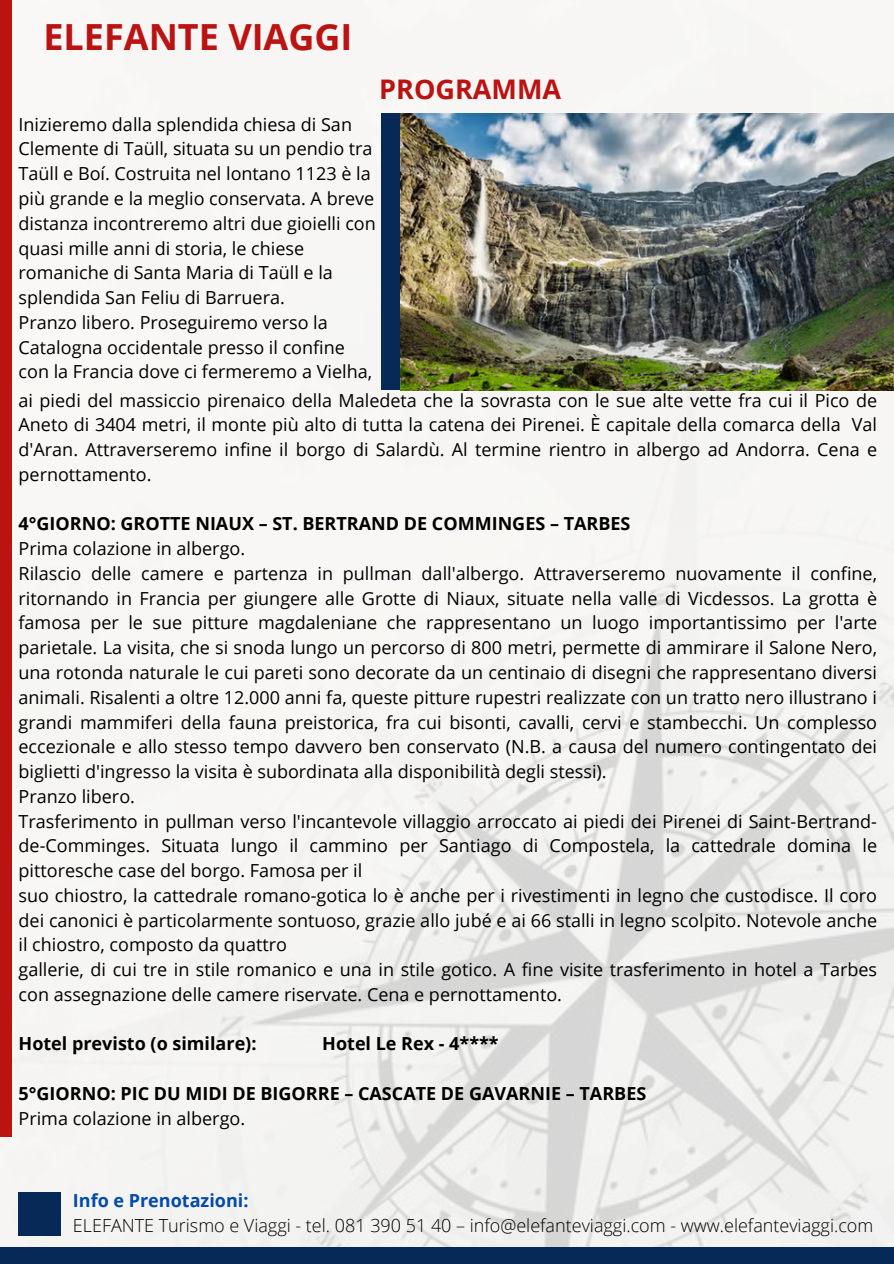
<style>
.page{position:relative;width:894px;height:1264px;background:#fff}
.page>*{position:absolute;margin:0;border:0;box-sizing:border-box;transform-origin:0 0}
.t1{font:700 36px "Open Sans";color:#bb1212}
.t2{font:700 27px "Open Sans";color:#bb1212}
.t3{font:18px/24.8px "Open Sans";color:#000}
.t4{font:700 18px "Open Sans";color:#000}
.t5{font:300 18px "Open Sans";color:#000}
.t6{font:700 18px "Open Sans";color:#004aad}
</style>
<div class="page">
<img style="left:0;top:0;width:892px;height:1247px">
<div style="left:0;top:0;width:11px;height:1136px;background:#bb1212"></div>
<div style="left:19px;top:1191px;width:42px;height:44px;background:#072957"></div>
<div style="left:0;top:1247px;width:893px;height:16px;background:#072957"></div>
<div style="left:381px;top:113px;width:56px;height:277px;background:#072957"></div>
<img style="left:400px;top:113px;width:493px;height:277px">
<p class="t1" style="left:43px;top:11px;width:310px">ELEFANTE VIAGGI</p>
<p class="t2" style="left:379px;top:70px;width:183px">PROGRAMMA</p>
<p class="t3" style="left:19px;top:111px;width:359px">Inizieremo dalla splendida chiesa di San Clemente di Taüll, situata su un pendio tra Taüll e Boí. Costruita nel lontano 1123 è la più grande e la meglio conservata. A breve distanza incontreremo altri due gioielli con quasi mille anni di storia, le chiese romaniche di Santa Maria di Taüll e la splendida San Feliu di Barruera.</p>
<p class="t3" style="left:19px;top:309px;width:355px">Pranzo libero. Proseguiremo verso la<br>Catalogna occidentale presso il confine con la Francia dove ci fermeremo a Vielha,</p>
<p class="t3" style="left:19px;top:387px;width:859px;text-align:justify">ai piedi del massiccio pirenaico della Maledeta che la sovrasta con le sue alte vette fra cui il Pico de Aneto di 3404 metri, il monte più alto di tutta la catena dei Pirenei. È capitale della comarca della Val d'Aran. Attraverseremo infine il borgo di Salardù. Al termine rientro in albergo ad Andorra. Cena e pernottamento.</p>
<p class="t4" style="left:19px;top:511px;width:613px">4°GIORNO: GROTTE NIAUX – ST. BERTRAND DE COMMINGES – TARBES</p>
<p class="t3" style="left:19px;top:536px;width:859px">Prima colazione in albergo.<br>Rilascio delle camere e partenza in pullman dall'albergo. Attraverseremo nuovamente il confine, ritornando in Francia per giungere alle Grotte di Niaux, situate nella valle di Vicdessos. La grotta è famosa per le sue pitture magdaleniane che rappresentano un luogo importantissimo per l'arte parietale. La visita, che si snoda lungo un percorso di 800 metri, permette di ammirare il Salone Nero, una rotonda naturale le cui pareti sono decorate da un centinaio di disegni che rappresentano diversi animali. Risalenti a oltre 12.000 anni fa, queste pitture rupestri realizzate con un tratto nero illustrano i grandi mammiferi della fauna preistorica, fra cui bisonti, cavalli, cervi e stambecchi. Un complesso eccezionale e allo stesso tempo davvero ben conservato (N.B. a causa del numero contingentato dei biglietti d'ingresso la visita è subordinata alla disponibilità degli stessi).<br>Pranzo libero.<br>Trasferimento in pullman verso l'incantevole villaggio arroccato ai piedi dei Pirenei di Saint-Bertrand&shy;de-Comminges. Situata lungo il cammino per Santiago di Compostela, la cattedrale domina le pittoresche case del borgo. Famosa per il<br>suo chiostro, la cattedrale romano-gotica lo è anche per i rivestimenti in legno che custodisce. Il coro dei canonici è particolarmente sontuoso, grazie allo jubé e ai 66 stalli in legno scolpito. Notevole anche il chiostro, composto da quattro<br>gallerie, di cui tre in stile romanico e una in stile gotico. A fine visite trasferimento in hotel a Tarbes con assegnazione delle camere riservate. Cena e pernottamento.</p>
<p class="t4" style="left:19px;top:1031px;width:239px">Hotel previsto (o similare):</p>
<p class="t4" style="left:322px;top:1031px;width:178px">Hotel Le Rex - 4****</p>
<p class="t4" style="left:19px;top:1080px;width:629px">5°GIORNO: PIC DU MIDI DE BIGORRE – CASCATE DE GAVARNIE – TARBES</p>
<p class="t3" style="left:19px;top:1105px;width:228px">Prima colazione in albergo.</p>
<h1 class="t6" style="left:73px;top:1187px;width:177px">Info e Prenotazioni:</h1>
<h2 class="t5" style="left:73px;top:1212px;width:801px">ELEFANTE Turismo e Viaggi - tel. 081 390 51 40 – info@elefanteviaggi.com - www.elefanteviaggi.com</h2>
</div>
